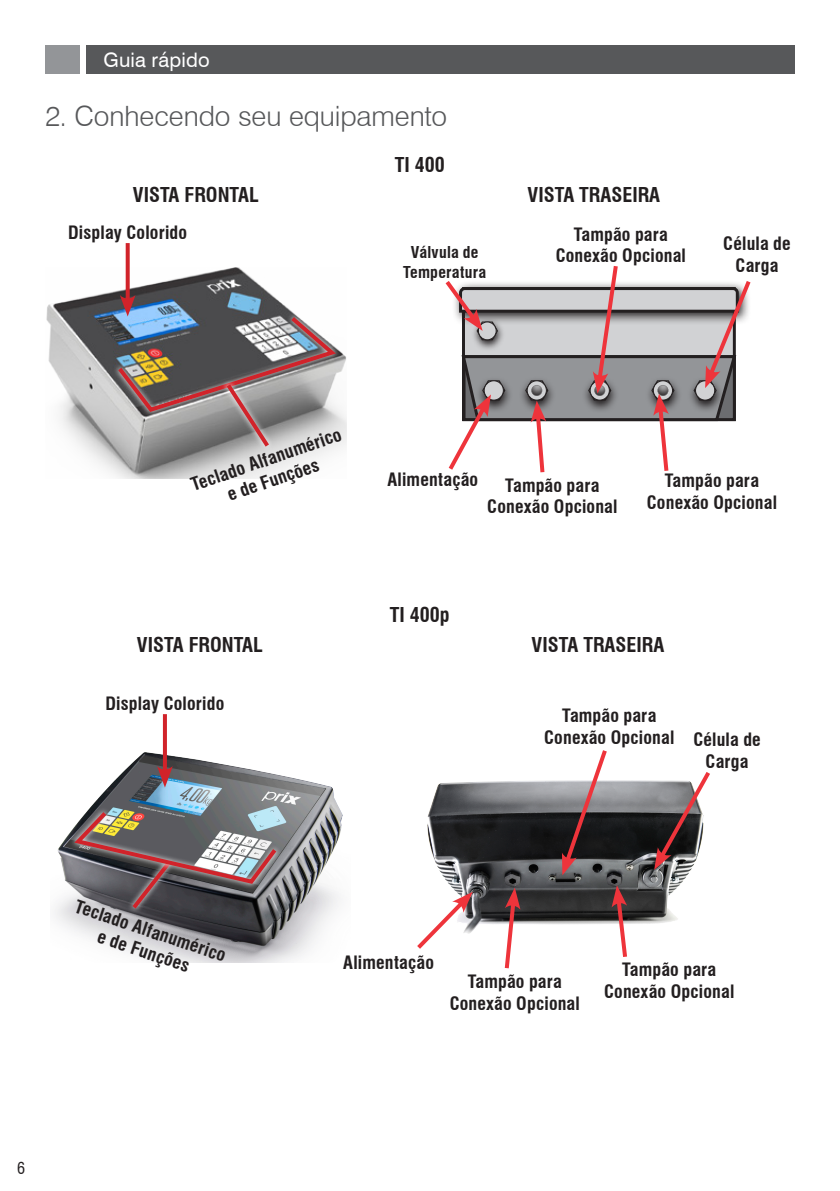
<style>
.page{position:relative;width:840px;height:1191px;background:#fff}
.page>*{position:absolute;margin:0;border:0;box-sizing:border-box;transform-origin:0 0}
.SuperTítulo{font:300 28px "Swiss 721 BT";letter-spacing:-.005em;color:#57585a}
.t1{font:700 condensed 20px "Swiss 721 BT";color:#231f20}
.t2{font:20px "Swiss 721 BT";letter-spacing:.01em;color:#fff}
.Texto{font:700 condensed 18px/21.6px "Swiss 721 BT";letter-spacing:.01em;color:#231f20;text-align:center}
.Texto-2{font:700 condensed 16px/19.2px "Swiss 721 BT";letter-spacing:.015em;color:#231f20;text-align:center}
.t3{font:condensed 16px "Swiss 721 BT";color:#231f20}
</style>
<div class="page">
<div style="left:86px;top:45px;width:708px;height:29px;background:#57585a"></div>
<div style="left:45px;top:45px;width:35px;height:29px;background:#939598"></div>
<img style="left:54px;top:753px;width:289px;height:209px">
<svg style="left:163px;top:714px;width:4px;height:52px"></svg>
<svg style="left:157px;top:766px;width:16px;height:21px"></svg>
<img style="left:46px;top:267px;width:300px;height:211px">
<svg style="left:126px;top:243px;width:4px;height:52px"></svg>
<svg style="left:114px;top:295px;width:226px;height:156px;background:#908c8e"></svg>
<img style="left:427px;top:780px;width:264px;height:151px">
<svg style="left:417px;top:892px;width:55px;height:57px"></svg>
<svg style="left:502px;top:887px;width:18px;height:82px"></svg>
<svg style="left:561px;top:750px;width:48px;height:125px"></svg>
<svg style="left:611px;top:885px;width:18px;height:72px"></svg>
<svg style="left:653px;top:772px;width:57px;height:98px"></svg>
<svg style="left:69px;top:806px;width:212px;height:83px"></svg>
<svg style="left:70px;top:808px;width:210px;height:105px;background:#7a7374"></svg>
<svg style="left:445px;top:266px;width:306px;height:207px"></svg>
<p class="t2" style="left:103px;top:46px;width:108px">Guia rápido</p>
<p class="SuperTítulo" style="left:45px;top:99px;width:403px">2. Conhecendo seu equipamento</p>
<p class="t1" style="left:394px;top:152px;width:51px">TI 400</p>
<p class="t1" style="left:133px;top:183px;width:127px">VISTA FRONTAL</p>
<p class="t1" style="left:527px;top:183px;width:134px">VISTA TRASEIRA</p>
<p class="Texto" style="left:68px;top:222px;width:120px">Display Colorido</p>
<p class="Texto-2" style="left:403px;top:243px;width:85px">Válvula de<br>Temperatura</p>
<p class="Texto" style="left:573px;top:223px;width:96px">Tampão para</p>
<p class="Texto" style="left:555px;top:245px;width:132px">Conexão Opcional</p>
<p class="Texto" style="left:723px;top:233px;width:69px">Célula de<br>Carga</p>
<p class="Texto" style="left:188px;top:475px;width:159px;rotate:-19deg">Teclado Alfanumérico</p>
<p class="Texto" style="left:224px;top:485px;width:97px;rotate:-19deg">e de Funções</p>
<p class="Texto" style="left:387px;top:469px;width:92px">Alimentação</p>
<p class="Texto" style="left:505px;top:474px;width:96px">Tampão para</p>
<p class="Texto" style="left:487px;top:496px;width:132px">Conexão Opcional</p>
<p class="Texto" style="left:664px;top:470px;width:96px">Tampão para</p>
<p class="Texto" style="left:646px;top:492px;width:132px">Conexão Opcional</p>
<p class="t1" style="left:389px;top:603px;width:61px">TI 400p</p>
<p class="t1" style="left:137px;top:633px;width:127px">VISTA FRONTAL</p>
<p class="t1" style="left:531px;top:633px;width:134px">VISTA TRASEIRA</p>
<p class="Texto" style="left:105px;top:693px;width:120px">Display Colorido</p>
<p class="Texto" style="left:562px;top:705px;width:96px">Tampão para</p>
<p class="Texto" style="left:544px;top:726px;width:132px">Conexão Opcional</p>
<p class="Texto" style="left:693px;top:729px;width:69px">Célula de<br>Carga</p>
<p class="Texto" style="left:79px;top:896px;width:159px;rotate:18deg">Teclado Alfanumérico</p>
<p class="Texto" style="left:101px;top:926px;width:97px;rotate:18deg">e de Funções</p>
<p class="Texto" style="left:343px;top:952px;width:92px">Alimentação</p>
<p class="Texto" style="left:467px;top:971px;width:96px">Tampão para</p>
<p class="Texto" style="left:449px;top:992px;width:132px">Conexão Opcional</p>
<p class="Texto" style="left:621px;top:959px;width:96px">Tampão para</p>
<p class="Texto" style="left:603px;top:980px;width:132px">Conexão Opcional</p>
<p class="t3" style="left:17px;top:1159px;width:9px">6</p>
</div>
